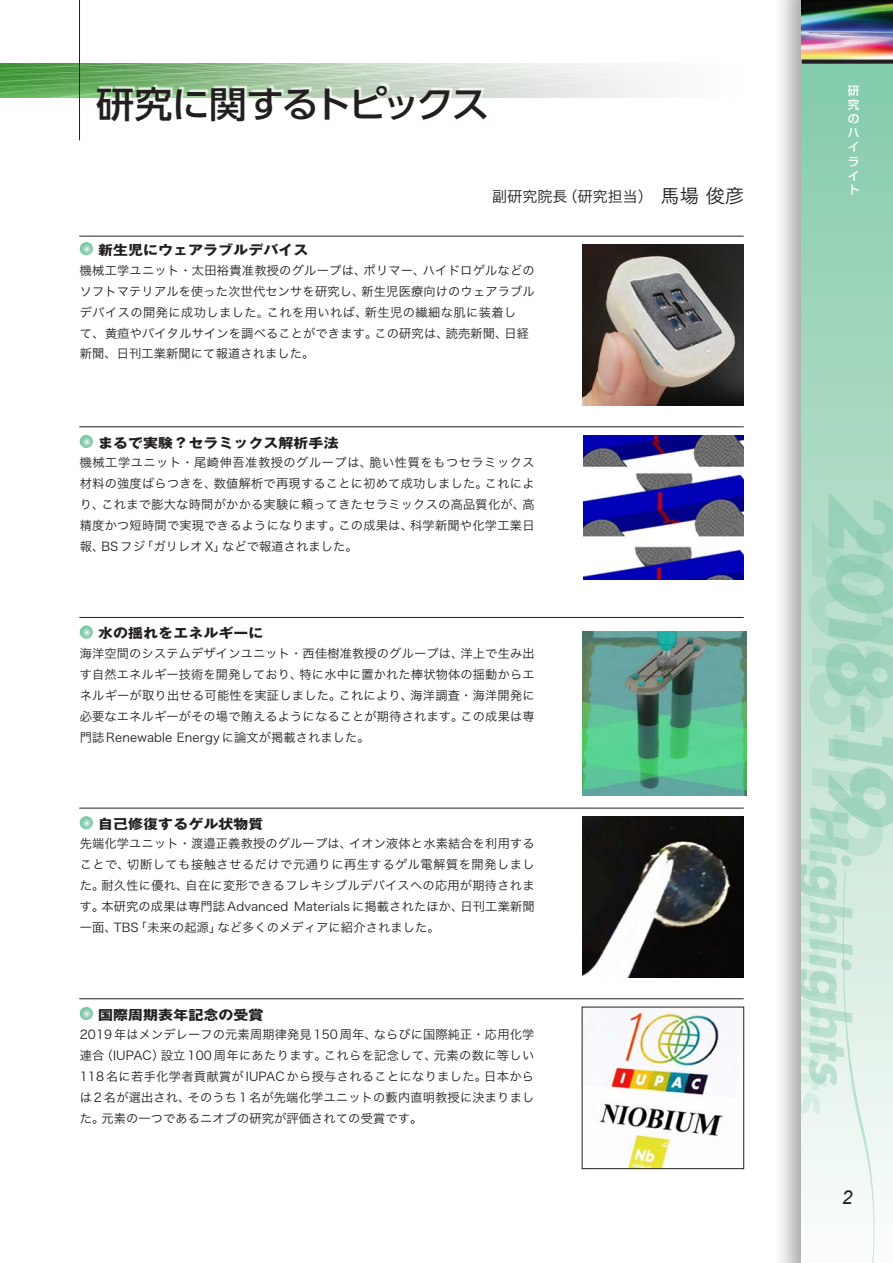
<style>
.page{position:relative;width:893px;height:1263px;background:#fff}
.page>*{position:absolute;margin:0;border:0;box-sizing:border-box;transform-origin:0 0}
.t1{font:500 36.3px "UD Shin Go Pr 6 N";letter-spacing:-.08em;color:#231f20;scale:1.05 1}
.t2{font:italic 19.2px "Arial";color:#231f20}
.t3{font:14.85px "Hira Kaku Pro W3";letter-spacing:.01em;color:#231f20}
.t4{font:700 13.35px "Gothic MB101 Pro";letter-spacing:.01em;color:#231f20;scale:1.11 1}
.t5{font:12.15px/21px "Hira Kaku Pro W3";letter-spacing:.015em;color:#231f20;text-align:justify}
.t6{font:500 11.7px/14.1px "Shin Go Pro";color:#fff;text-align:justify}
.s1{font-size:19.2px}
.s2{font-family:"Koz Go Pr 6 N";font-weight:700}
</style>
<div class="page">
<div style="left:773px;top:0;width:120px;height:1263px;background:#231f20;opacity:.4"></div>
<svg style="left:801px;top:64px;width:92px;height:428px;background:#99d3b8"></svg>
<svg style="left:801px;top:492px;width:92px;height:771px;background:#c8e6d7"></svg>
<img style="left:801px;top:0;width:92px;height:60px">
<svg style="left:801px;top:60px;width:92px;height:4px"></svg>
<img style="left:582px;top:817px;width:162px;height:160px">
<hr style="left:79px;top:808px;width:665px;height:1px;background:#231f20">
<svg style="left:80px;top:816px;width:13px;height:13px"></svg>
<hr style="left:79px;top:998px;width:665px;height:1px;background:#231f20">
<svg style="left:80px;top:1007px;width:13px;height:13px"></svg>
<img style="left:599px;top:1009px;width:124px;height:158px">
<div style="left:582px;top:1007px;width:162px;height:162px;border:1px solid #231f20"></div>
<svg style="left:80px;top:435px;width:13px;height:13px"></svg>
<hr style="left:79px;top:426px;width:665px;height:1px;background:#231f20">
<img style="left:584px;top:435px;width:160px;height:144px">
<hr style="left:79px;top:617px;width:665px;height:1px;background:#231f20">
<svg style="left:80px;top:625px;width:13px;height:14px"></svg>
<hr style="left:79px;top:236px;width:665px;height:1px;background:#231f20">
<svg style="left:80px;top:242px;width:13px;height:13px"></svg>
<img style="left:0;top:64px;width:655px;height:34px">
<div style="left:98px;top:82px;width:392px;height:38px;background:#fff;opacity:.75"></div>
<img style="left:582px;top:631px;width:165px;height:165px">
<hr style="left:79px;top:0;width:1px;height:140px;background:#231f20">
<img style="left:582px;top:245px;width:162px;height:161px">
<h1 class="t1" style="left:96px;top:75px;width:376px">研究に関するトピックス</h1>
<p class="t3" style="left:492px;top:183px;width:253px">副研究院長（研究担当）　<span class="s1">馬場 俊彦</span></p>
<p class="t4" style="left:98px;top:239px;width:191px">新生児にウェアラブルデバイス</p>
<p class="t5" style="left:80px;top:259px;width:457px;text-align:left">機械工学ユニット・太田裕貴准教授のグループは、ポリマー、ハイドロゲルなどのソフトマテリアルを使った次世代センサを研究し、新生児医療向けのウェアラブルデバイスの開発に成功しました<span class="s2">。</span>これを用いれば、新生児の繊細な肌に装着し<br>て、黄疸やバイタルサインを調べることができます。この研究は、読売新聞、日経新聞、日刊工業新聞にて報道されました。</p>
<p class="t4" style="left:98px;top:431px;width:218px">まるで実験？セラミックス解析手法</p>
<p class="t5" style="left:80px;top:451px;width:457px">機械工学ユニット・尾崎伸吾准教授のグループは、脆い性質をもつセラミックス材料の強度ばらつきを、数値解析で再現することに初めて成功しました。これにより、これまで膨大な時間がかかる実験に頼ってきたセラミックスの高品質化が、高精度かつ短時間で実現できるようになります。この成果は、科学新聞や化学工業日報、BSフジ「ガリレオX」などで報道されました。</p>
<p class="t4" style="left:98px;top:622px;width:150px">水の揺れをエネルギーに</p>
<p class="t5" style="left:80px;top:642px;width:457px">海洋空間のシステムデザインユニット・西佳樹准教授のグループは、洋上で生み出す自然エネルギー技術を開発しており、特に水中に置かれた棒状物体の揺動からエネルギーが取り出せる可能性を実証しました。これにより、海洋調査・海洋開発に必要なエネルギーがその場で賄えるようになることが期待されます。この成果は専門誌Renewable Energyに論文が掲載されました。</p>
<p class="t4" style="left:98px;top:813px;width:150px">自己修復するゲル状物質</p>
<p class="t5" style="left:80px;top:832px;width:457px">先端化学ユニット・渡邉正義教授のグループは、イオン液体と水素結合を利用することで、切断しても接触させるだけで元通りに再生するゲル電解質を開発しました。耐久性に優れ、自在に変形できるフレキシブルデバイスへの応用が期待されます。本研究の成果は専門誌Advanced Materialsに掲載されたほか、日刊工業新聞一面、TBS「未来の起源」など多くのメディアに紹介されました。</p>
<p class="t4" style="left:98px;top:1003px;width:150px">国際周期表年記念の受賞</p>
<p class="t5" style="left:80px;top:1023px;width:456px">2019年はメンデレーフの元素周期律発見150周年、ならびに国際純正・応用化学連合（IUPAC）設立100周年にあたります。これらを記念して、元素の数に等しい118名に若手化学者貢献賞がIUPACから授与されることになりました。日本からは2名が選出され、そのうち1名が先端化学ユニットの藪内直明教授に決まりました。元素の一つであるニオブの研究が評価されての受賞です。</p>
<p class="t6" style="left:848px;top:82px;width:13px">研究のハイライト</p>
<h2 class="t2" style="left:842px;top:1185px;width:12px">2</h2>
</div>
